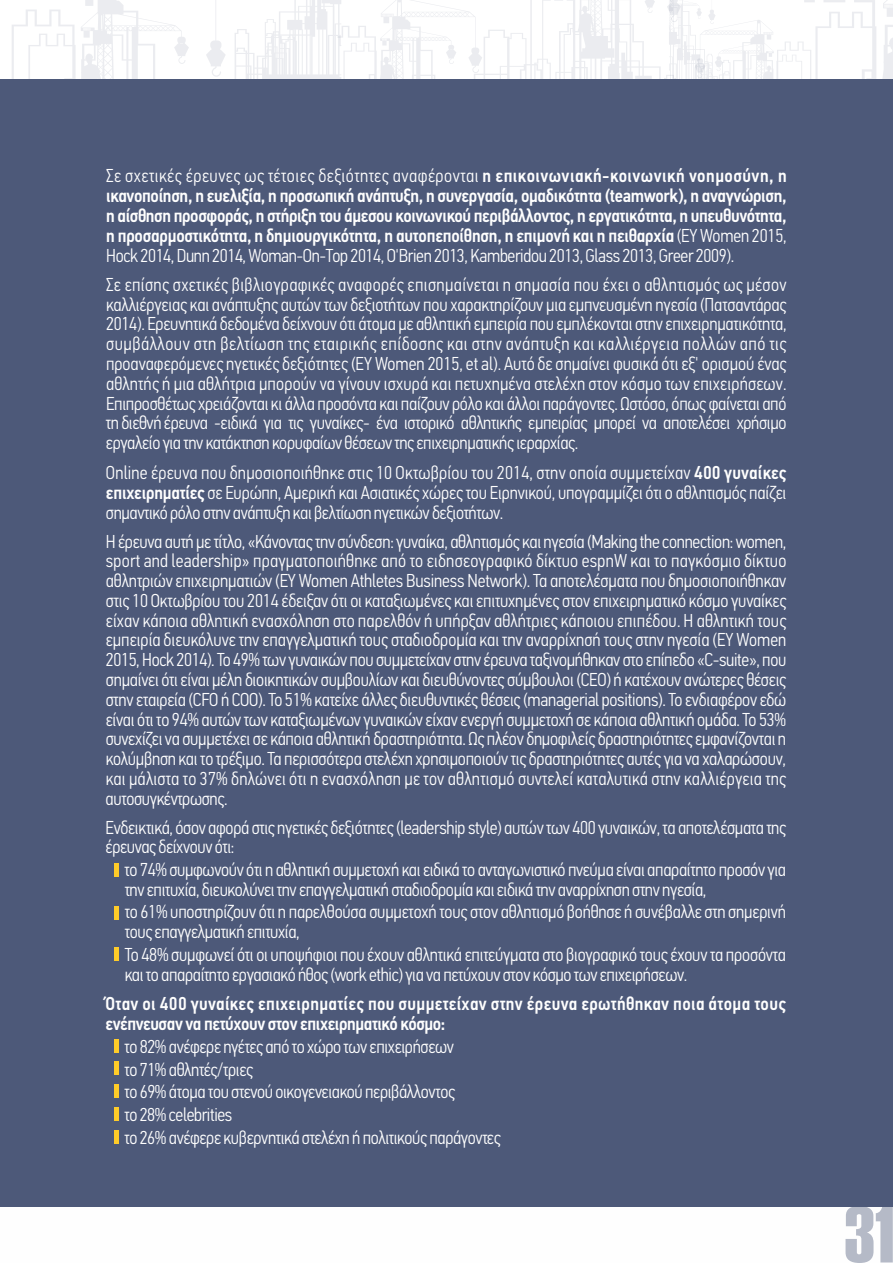
<style>
.page{position:relative;width:893px;height:1263px;background:#fff}
.page>*{position:absolute;margin:0;border:0;box-sizing:border-box;transform-origin:0 0}
.t1{font:80.25px "Haettenschweiler";color:rgb(77 89 121/.41)}
.t2{font:300 18.75px/19.8px "PF Din Text Cond Pro";letter-spacing:-.02em;color:#fefefe}
.t3{font:500 18.75px/20.1px "PF Din Text Cond Pro";letter-spacing:-.01em;color:#fefefe;text-align:justify}
.t4{font:500 18.75px/20.2px "PF Din Text Cond Pro";letter-spacing:.02em;color:#fefefe}
.s1{font-weight:300}
.s2{font-weight:500}
</style>
<div class="page">
<div style="left:0;top:79px;width:893px;height:1128px;background:#4d5979"></div>
<svg style="left:12px;top:0;width:213px;height:79px"></svg>
<svg style="left:235px;top:0;width:658px;height:79px"></svg>
<div style="left:114px;top:864px;width:5px;height:13px;background:#ffcc29"></div>
<div style="left:114px;top:906px;width:5px;height:13px;background:#ffcc29"></div>
<div style="left:114px;top:947px;width:5px;height:14px;background:#ffcc29"></div>
<div style="left:114px;top:1039px;width:5px;height:13px;background:#ffcc29"></div>
<div style="left:114px;top:1062px;width:5px;height:13px;background:#ffcc29"></div>
<div style="left:114px;top:1084px;width:5px;height:14px;background:#ffcc29"></div>
<div style="left:114px;top:1107px;width:5px;height:14px;background:#ffcc29"></div>
<div style="left:114px;top:1130px;width:5px;height:13px;background:#ffcc29"></div>
<p class="t3" style="left:106px;top:167px;width:682px"><span class="s1">Σε σχετικές έρευνες ως τέτοιες δεξιότητες αναφέρονται</span> η επικοινωνιακή-κοινωνική νοηµοσύνη, η ικανοποίηση, η ευελιξία, η προσωπική ανάπτυξη, η συνεργασία, οµαδικότητα (teamwork), η αναγνώριση, η αίσθηση προσφοράς, η στήριξη του άµεσου κοινωνικού περιβάλλοντος, η εργατικότητα, η υπευθυνότητα, η προσαρµοστικότητα, η δηµιουργικότητα, η αυτοπεποίθηση, η επιµονή και η πειθαρχία <span class="s1">(EYWomen 2015, Hock 2014, Dunn 2014, Woman-On-Top 2014, O'Brien 2013, Kamberidou 2013, Glass 2013, Greer 2009).</span></p>
<p class="t2" style="left:106px;top:276px;width:682px;text-align:justify">Σε επίσης σχετικές βιβλιογραφικές αναφορές επισηµαίνεται η σηµασία που έχει ο αθλητισµός ως µέσον καλλιέργειας και ανάπτυξης αυτών των δεξιοτήτων που χαρακτηρίζουν µια εµπνευσµένη ηγεσία (Πατσαντάρας 2014). Ερευνητικά δεδοµένα δείχνουν ότι άτοµα µε αθλητική εµπειρία που εµπλέκονται στην επιχειρηµατικότητα, συµβάλλουν στη βελτίωση της εταιρικής επίδοσης και στην ανάπτυξη και καλλιέργεια πολλών από τις προαναφερόµενες ηγετικές δεξιότητες (EY Women 2015, et al). Αυτό δε σηµαίνει φυσικά ότι εξ' ορισµού ένας αθλητής ή µια αθλήτρια µπορούν να γίνουν ισχυρά και πετυχηµένα στελέχη στον κόσµο των επιχειρήσεων.<br>Επιπροσθέτως χρειάζονται κι άλλα προσόντα και παίζουν ρόλο και άλλοι παράγοντες. Ωστόσο, όπως φαίνεται από τη διεθνή έρευνα -ειδικά για τις γυναίκες- ένα ιστορικό αθλητικής εµπειρίας µπορεί να αποτελέσει χρήσιµο εργαλείο για την κατάκτηση κορυφαίων θέσεων της επιχειρηµατικής ιεραρχίας.</p>
<p class="t2" style="left:106px;top:464px;width:682px;text-align:justify">Online έρευνα που δηµοσιοποιήθηκε στις 10 Οκτωβρίου του 2014, στην οποία συµµετείχαν <span class="s2">400 γυναίκες επιχειρηµατίες</span> σε Ευρώπη, Αµερική και Ασιατικές χώρες του Ειρηνικού, υπογραµµίζει ότι ο αθλητισµός παίζει σηµαντικό ρόλο στην ανάπτυξη και βελτίωση ηγετικών δεξιοτήτων.</p>
<p class="t2" style="left:106px;top:533px;width:682px;text-align:justify">Η έρευνα αυτή µε τίτλο, «Κάνοντας την σύνδεση: γυναίκα, αθλητισµός και ηγεσία (Making the connection: women, sport and leadership» πραγµατοποιήθηκε από το ειδησεογραφικό δίκτυο espnW και το παγκόσµιο δίκτυο αθλητριών επιχειρηµατιών (EYWomen Athletes Business Network). Τα αποτελέσµατα που δηµοσιοποιήθηκαν στις 10 Οκτωβρίου του 2014 έδειξαν ότι οι καταξιωµένες και επιτυχηµένες στον επιχειρηµατικό κόσµο γυναίκες είχαν κάποια αθλητική ενασχόληση στο παρελθόν ή υπήρξαν αθλήτριες κάποιου επιπέδου. Η αθλητική τους εµπειρία διευκόλυνε την επαγγελµατική τους σταδιοδροµία και την αναρρίχησή τους στην ηγεσία (EY Women 2015, Hock 2014). Το 49% των γυναικών που συµµετείχαν στην έρευνα ταξινοµήθηκαν στο επίπεδο «C-suite», που σηµαίνει ότι είναι µέλη διοικητικών συµβουλίων και διευθύνοντες σύµβουλοι (CEO) ή κατέχουν ανώτερες θέσεις στην εταιρεία (CFO ή COO). Το 51% κατείχε άλλες διευθυντικές θέσεις (managerial positions). Το ενδιαφέρον εδώ είναι ότι το 94% αυτών των καταξιωµένων γυναικών είχαν ενεργή συµµετοχή σε κάποια αθλητική οµάδα. Το 53% συνεχίζει να συµµετέχει σε κάποια αθλητική δραστηριότητα. Ως πλέον δηµοφιλείς δραστηριότητες εµφανίζονται η κολύµβηση και το τρέξιµο. Τα περισσότερα στελέχη χρησιµοποιούν τις δραστηριότητες αυτές για να χαλαρώσουν, και µάλιστα το 37% δηλώνει ότι η ενασχόληση µε τον αθλητισµό συντελεί καταλυτικά στην καλλιέργεια της αυτοσυγκέντρωσης.</p>
<p class="t2" style="left:106px;top:819px;width:682px">Ενδεικτικά, όσον αφορά στις ηγετικές δεξιότητες (leadership style) αυτών των 400 γυναικών, τα αποτελέσµατα της έρευνας δείχνουν ότι:</p>
<p class="t2" style="left:125px;top:861px;width:663px">το 74% συµφωνούν ότι η αθλητική συµµετοχή και ειδικά το ανταγωνιστικό πνεύµα είναι απαραίτητο προσόν για την επιτυχία, διευκολύνει την επαγγελµατική σταδιοδροµία και ειδικά την αναρρίχηση στην ηγεσία,</p>
<p class="t2" style="left:125px;top:904px;width:663px">το 61% υποστηρίζουν ότι η παρελθούσα συµµετοχή τους στον αθλητισµό βοήθησε ή συνέβαλλε στη σηµερινή τους επαγγελµατική επιτυχία,</p>
<p class="t2" style="left:125px;top:946px;width:663px">Το 48% συµφωνεί ότι οι υποψήφιοι που έχουν αθλητικά επιτεύγµατα στο βιογραφικό τους έχουν τα προσόντα και το απαραίτητο εργασιακό ήθος (work ethic) για να πετύχουν στον κόσµο των επιχειρήσεων.</p>
<p class="t4" style="left:105px;top:995px;width:682px">Όταν οι 400 γυναίκες επιχειρηµατίες που συµµετείχαν στην έρευνα ερωτήθηκαν ποια άτοµα τους ενέπνευσαν να πετύχουν στον επιχειρηµατικό κόσµο:</p>
<p class="t2" style="left:124px;top:1037px;width:378px;line-height:22.6px">το 82% ανέφερε ηγέτες από το χώρο των επιχειρήσεων<br>το 71% αθλητές/τριες<br>το 69% άτοµα του στενού οικογενειακού περιβάλλοντος<br>το 28% celebrities<br>το 26% ανέφερε κυβερνητικά στελέχη ή πολιτικούς παράγοντες</p>
<h1 class="t1" style="left:844px;top:1206px;width:51px">31</h1>
</div>
